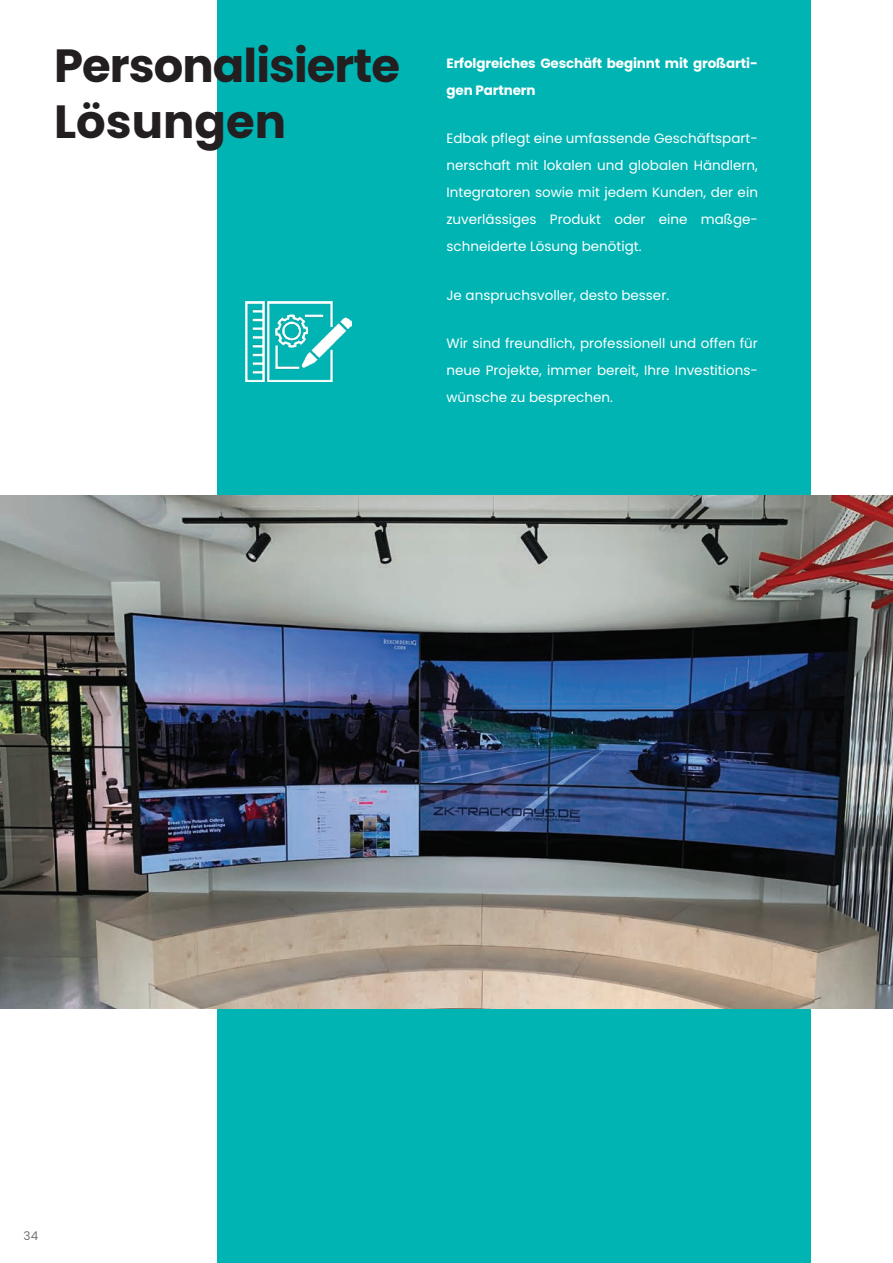
<style>
.page{position:relative;width:893px;height:1263px;background:#fff}
.page>*{position:absolute;margin:0;border:0;box-sizing:border-box;transform-origin:0 0}
.t1{font:700 46.5px/55.8px "Poppins";letter-spacing:-.02em;color:#231f20}
.t2{font:13.5px/27px "Poppins";color:#fff;text-align:justify}
.t3{font:700 13.5px/27px "Poppins";letter-spacing:-.01em;color:#fff}
.t4{font:12px "Poppins";color:#727477}
</style>
<div class="page">
<div style="left:217px;top:0;width:594px;height:1263px;background:#00b4b4"></div>
<img style="left:0;top:495px;width:893px;height:513px">
<img style="left:245px;top:301px;width:106px;height:81px">
<h1 class="t1" style="left:54px;top:38px;width:348px">Personalisierte<br>Lösungen</h1>
<p class="t3" style="left:446px;top:50px;width:313px">Erfolgreiches Geschäft beginnt mit großarti&shy;gen Partnern</p>
<p class="t2" style="left:446px;top:125px;width:313px">Edbak pflegt eine umfassende Geschäftspart&shy;nerschaft mit lokalen und globalen Händlern, Integratoren sowie mit jedem Kunden, der ein zuverlässiges Produkt oder eine maßge&shy;schneiderte Lösung benötigt.</p>
<p class="t2" style="left:446px;top:282px;width:224px">Je anspruchsvoller, desto besser.</p>
<p class="t2" style="left:446px;top:330px;width:313px">Wir sind freundlich, professionell und offen für neue Projekte, immer bereit, Ihre Investitions&shy;wünsche zu besprechen.</p>
<p class="t4" style="left:24px;top:1228px;width:16px">34</p>
</div>
